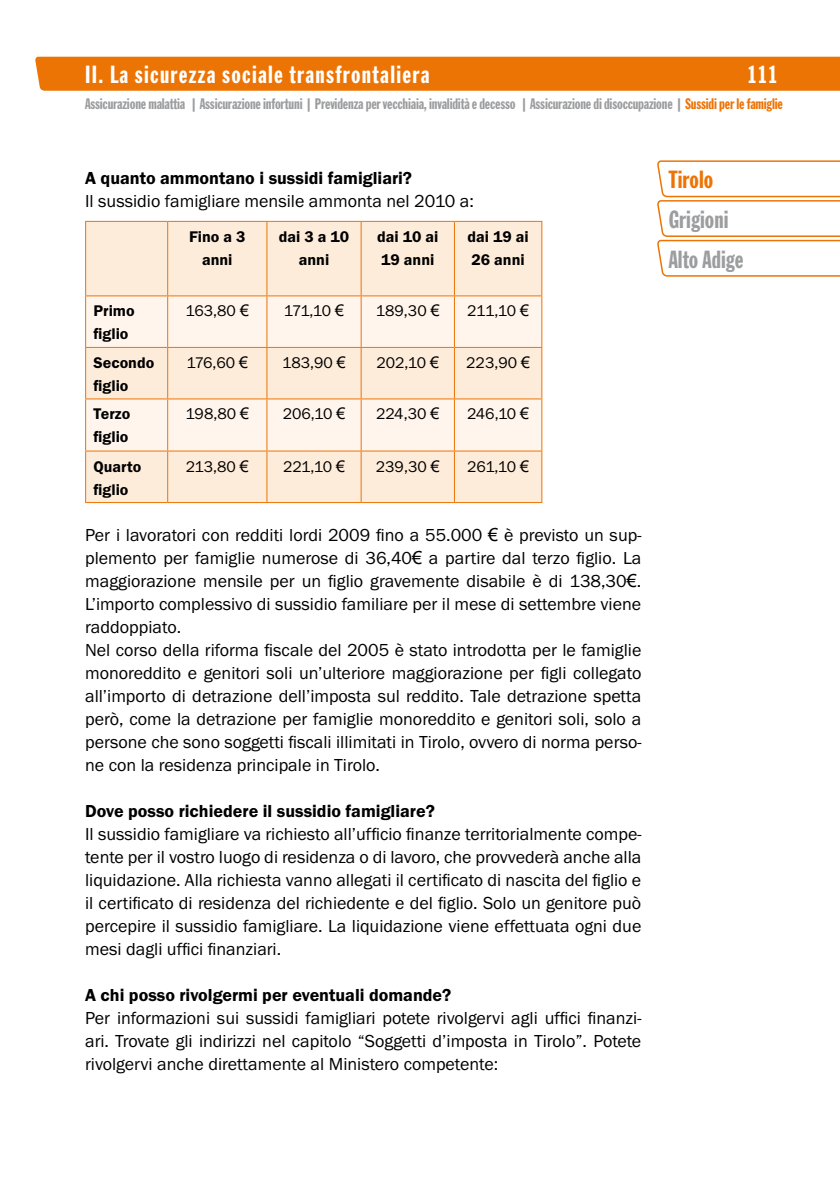
<style>
.page{position:relative;width:840px;height:1191px;background:#fff}
.page>*{position:absolute;margin:0;border:0;box-sizing:border-box;transform-origin:0 0}
.t1{font:extra-condensed 26px "Franklin Gothic T";letter-spacing:.05em;color:#fff}
.t2{font:extra-condensed 26px/40px "Franklin Gothic T";color:#9c9d9f}
.t3{font:extra-condensed 26px "Franklin Gothic T";color:#ec7405}
.t4{font:18px/23px "Franklin Gothic Itc T";color:#000;text-align:justify}
.t5{font:600 18px "Franklin Gothic Itc T";color:#000}
.t6{font:extra-condensed 16px "Franklin Gothic T";letter-spacing:-.01em;color:#9c9d9f}
.t7{font:16px "Franklin Gothic Itc T";color:#000}
.t8{font:600 16px/23px "Franklin Gothic Itc T";color:#000}
.s1{color:#ec7405}
.s2{font-family:"Arial"}
</style>
<div class="page">
<div style="left:86px;top:222px;width:455px;height:280px;background:#feecdb"></div>
<svg style="left:86px;top:296px;width:455px;height:154px;background:#fef0e3"></svg>
<hr style="left:85px;top:221px;width:83px;height:1px;background:#ec7405">
<hr style="left:85px;top:222px;width:1px;height:73px;background:#ec7405">
<hr style="left:168px;top:221px;width:99px;height:1px;background:#ec7405">
<hr style="left:167px;top:222px;width:1px;height:73px;background:#ec7405">
<hr style="left:267px;top:221px;width:94px;height:1px;background:#ec7405">
<hr style="left:266px;top:222px;width:1px;height:73px;background:#ec7405">
<hr style="left:361px;top:221px;width:93px;height:1px;background:#ec7405">
<hr style="left:360px;top:222px;width:1px;height:73px;background:#ec7405">
<hr style="left:454px;top:221px;width:88px;height:1px;background:#ec7405">
<hr style="left:453px;top:222px;width:1px;height:73px;background:#ec7405">
<hr style="left:541px;top:222px;width:1px;height:73px;background:#ec7405">
<hr style="left:85px;top:295px;width:83px;height:1px;background:#ec7405">
<hr style="left:85px;top:296px;width:1px;height:51px;background:#ec7405">
<hr style="left:168px;top:295px;width:99px;height:1px;background:#ec7405">
<hr style="left:167px;top:296px;width:1px;height:51px;background:#ec7405">
<hr style="left:267px;top:295px;width:94px;height:1px;background:#ec7405">
<hr style="left:266px;top:296px;width:1px;height:51px;background:#ec7405">
<hr style="left:361px;top:295px;width:93px;height:1px;background:#ec7405">
<hr style="left:360px;top:296px;width:1px;height:51px;background:#ec7405">
<hr style="left:454px;top:295px;width:88px;height:1px;background:#ec7405">
<hr style="left:453px;top:296px;width:1px;height:51px;background:#ec7405">
<hr style="left:541px;top:296px;width:1px;height:51px;background:#ec7405">
<hr style="left:85px;top:347px;width:83px;height:1px;background:#ec7405">
<hr style="left:85px;top:348px;width:1px;height:50px;background:#ec7405">
<hr style="left:168px;top:347px;width:99px;height:1px;background:#ec7405">
<hr style="left:167px;top:348px;width:1px;height:50px;background:#ec7405">
<hr style="left:267px;top:347px;width:94px;height:1px;background:#ec7405">
<hr style="left:266px;top:348px;width:1px;height:50px;background:#ec7405">
<hr style="left:361px;top:347px;width:93px;height:1px;background:#ec7405">
<hr style="left:360px;top:348px;width:1px;height:50px;background:#ec7405">
<hr style="left:454px;top:347px;width:88px;height:1px;background:#ec7405">
<hr style="left:453px;top:348px;width:1px;height:50px;background:#ec7405">
<hr style="left:541px;top:348px;width:1px;height:50px;background:#ec7405">
<hr style="left:85px;top:398px;width:83px;height:1px;background:#ec7405">
<hr style="left:85px;top:399px;width:1px;height:51px;background:#ec7405">
<hr style="left:168px;top:398px;width:99px;height:1px;background:#ec7405">
<hr style="left:167px;top:399px;width:1px;height:51px;background:#ec7405">
<hr style="left:267px;top:398px;width:94px;height:1px;background:#ec7405">
<hr style="left:266px;top:399px;width:1px;height:51px;background:#ec7405">
<hr style="left:361px;top:398px;width:93px;height:1px;background:#ec7405">
<hr style="left:360px;top:399px;width:1px;height:51px;background:#ec7405">
<hr style="left:454px;top:398px;width:88px;height:1px;background:#ec7405">
<hr style="left:453px;top:399px;width:1px;height:51px;background:#ec7405">
<hr style="left:541px;top:399px;width:1px;height:51px;background:#ec7405">
<hr style="left:85px;top:450px;width:83px;height:1px;background:#ec7405">
<hr style="left:85px;top:451px;width:1px;height:51px;background:#ec7405">
<hr style="left:168px;top:450px;width:99px;height:1px;background:#ec7405">
<hr style="left:167px;top:451px;width:1px;height:51px;background:#ec7405">
<hr style="left:267px;top:450px;width:94px;height:1px;background:#ec7405">
<hr style="left:266px;top:451px;width:1px;height:51px;background:#ec7405">
<hr style="left:361px;top:450px;width:93px;height:1px;background:#ec7405">
<hr style="left:360px;top:451px;width:1px;height:51px;background:#ec7405">
<hr style="left:454px;top:450px;width:88px;height:1px;background:#ec7405">
<hr style="left:453px;top:451px;width:1px;height:51px;background:#ec7405">
<hr style="left:541px;top:451px;width:1px;height:51px;background:#ec7405">
<hr style="left:85px;top:502px;width:83px;height:1px;background:#ec7405">
<hr style="left:168px;top:502px;width:99px;height:1px;background:#ec7405">
<hr style="left:267px;top:502px;width:94px;height:1px;background:#ec7405">
<hr style="left:361px;top:502px;width:93px;height:1px;background:#ec7405">
<hr style="left:454px;top:502px;width:88px;height:1px;background:#ec7405">
<div style="left:35px;top:57px;width:804px;height:34px;background:#ec7405"></div>
<svg style="left:657px;top:160px;width:182px;height:117px"></svg>
<h1 class="t1" style="left:85px;top:59px;width:346px">II. La sicurezza sociale transfrontaliera</h1>
<h1 class="t1" style="left:746px;top:59px;width:32px">111</h1>
<p class="t6" style="left:85px;top:94px;width:699px">Assicurazione malattia | Assicurazione infortuni | Previdenza per vecchiaia, invalidità e decesso | Assicurazione di disoccupazione | <span class="s1">Sussidi per le famiglie</span></p>
<p class="t5" style="left:85px;top:168px;width:328px">A quanto ammontano i sussidi famigliari?</p>
<p class="t4" style="left:85px;top:189px;width:390px">Il sussidio famigliare mensile ammonta nel 2010 a:</p>
<p class="t8" style="left:189px;top:225px;width:58px;text-align:center">Fino a 3 anni</p>
<p class="t8" style="left:279px;top:225px;width:72px;text-align:center">dai 3 a 10 anni</p>
<p class="t8" style="left:377px;top:225px;width:63px">dai 10 ai<br>19 anni</p>
<p class="t8" style="left:467px;top:225px;width:63px">dai 19 ai<br>26 anni</p>
<p class="t8" style="left:94px;top:299px;width:43px">Primo figlio</p>
<p class="t7" style="left:185px;top:302px;width:65px">163,80 <span class="s2">€</span></p>
<p class="t7" style="left:284px;top:302px;width:62px">171,10 <span class="s2">€</span></p>
<p class="t7" style="left:376px;top:302px;width:65px">189,30 <span class="s2">€</span></p>
<p class="t7" style="left:467px;top:302px;width:63px">211,10 <span class="s2">€</span></p>
<p class="t8" style="left:94px;top:351px;width:62px">Secondo figlio</p>
<p class="t7" style="left:186px;top:353px;width:63px">176,60 <span class="s2">€</span></p>
<p class="t7" style="left:282px;top:353px;width:65px">183,90 <span class="s2">€</span></p>
<p class="t7" style="left:376px;top:353px;width:64px">202,10 <span class="s2">€</span></p>
<p class="t7" style="left:466px;top:353px;width:65px">223,90 <span class="s2">€</span></p>
<p class="t8" style="left:94px;top:402px;width:38px">Terzo figlio</p>
<p class="t7" style="left:185px;top:405px;width:65px">198,80 <span class="s2">€</span></p>
<p class="t7" style="left:282px;top:405px;width:64px">206,10 <span class="s2">€</span></p>
<p class="t7" style="left:376px;top:405px;width:65px">224,30 <span class="s2">€</span></p>
<p class="t7" style="left:467px;top:405px;width:63px">246,10 <span class="s2">€</span></p>
<p class="t8" style="left:94px;top:454px;width:49px">Quarto figlio</p>
<p class="t7" style="left:186px;top:457px;width:65px">213,80 <span class="s2">€</span></p>
<p class="t7" style="left:283px;top:457px;width:63px">221,10 <span class="s2">€</span></p>
<p class="t7" style="left:375px;top:457px;width:65px">239,30 <span class="s2">€</span></p>
<p class="t7" style="left:467px;top:457px;width:63px">261,10 <span class="s2">€</span></p>
<p class="t4" style="left:85px;top:523px;width:557px;text-align:left">Per i lavoratori con redditi lordi 2009 fino a 55.000 <span class="s2">€</span> è previsto un sup&shy;plemento per famiglie numerose di 36,40<span class="s2">€</span> a partire dal terzo figlio. La maggiorazione mensile per un figlio gravemente disabile è di 138,30<span class="s2">€</span>.<br>L’importo complessivo di sussidio familiare per il mese di settembre viene raddoppiato.<br>Nel corso della riforma fiscale del 2005 è stato introdotta per le famiglie monoreddito e genitori soli un’ulteriore maggiorazione per figli collegato all’importo di detrazione dell’imposta sul reddito. Tale detrazione spetta però, come la detrazione per famiglie monoreddito e genitori soli, solo a persone che sono soggetti fiscali illimitati in Tirolo, ovvero di norma perso&shy;ne con la residenza principale in Tirolo.</p>
<p class="t5" style="left:85px;top:800px;width:351px">Dove posso richiedere il sussidio famigliare?</p>
<p class="t4" style="left:85px;top:822px;width:557px">Il sussidio famigliare va richiesto all’ufficio finanze territorialmente compe&shy;tente per il vostro luogo di residenza o di lavoro, che provvederà anche alla liquidazione. Alla richiesta vanno allegati il certificato di nascita del figlio e il certificato di residenza del richiedente e del figlio. Solo un genitore può percepire il sussidio famigliare. La liquidazione viene effettuata ogni due mesi dagli uffici finanziari.</p>
<p class="t5" style="left:85px;top:984px;width:367px">A chi posso rivolgermi per eventuali domande?</p>
<p class="t4" style="left:85px;top:1006px;width:557px">Per informazioni sui sussidi famigliari potete rivolgervi agli uffici finanzi&shy;ari. Trovate gli indirizzi nel capitolo “Soggetti d’imposta in Tirolo”. Potete rivolgervi anche direttamente al Ministero competente:</p>
<h1 class="t3" style="left:668px;top:164px;width:46px">Tirolo</h1>
<h1 class="t2" style="left:668px;top:198px;width:76px">Grigioni<br>Alto Adige</h1>
</div>
